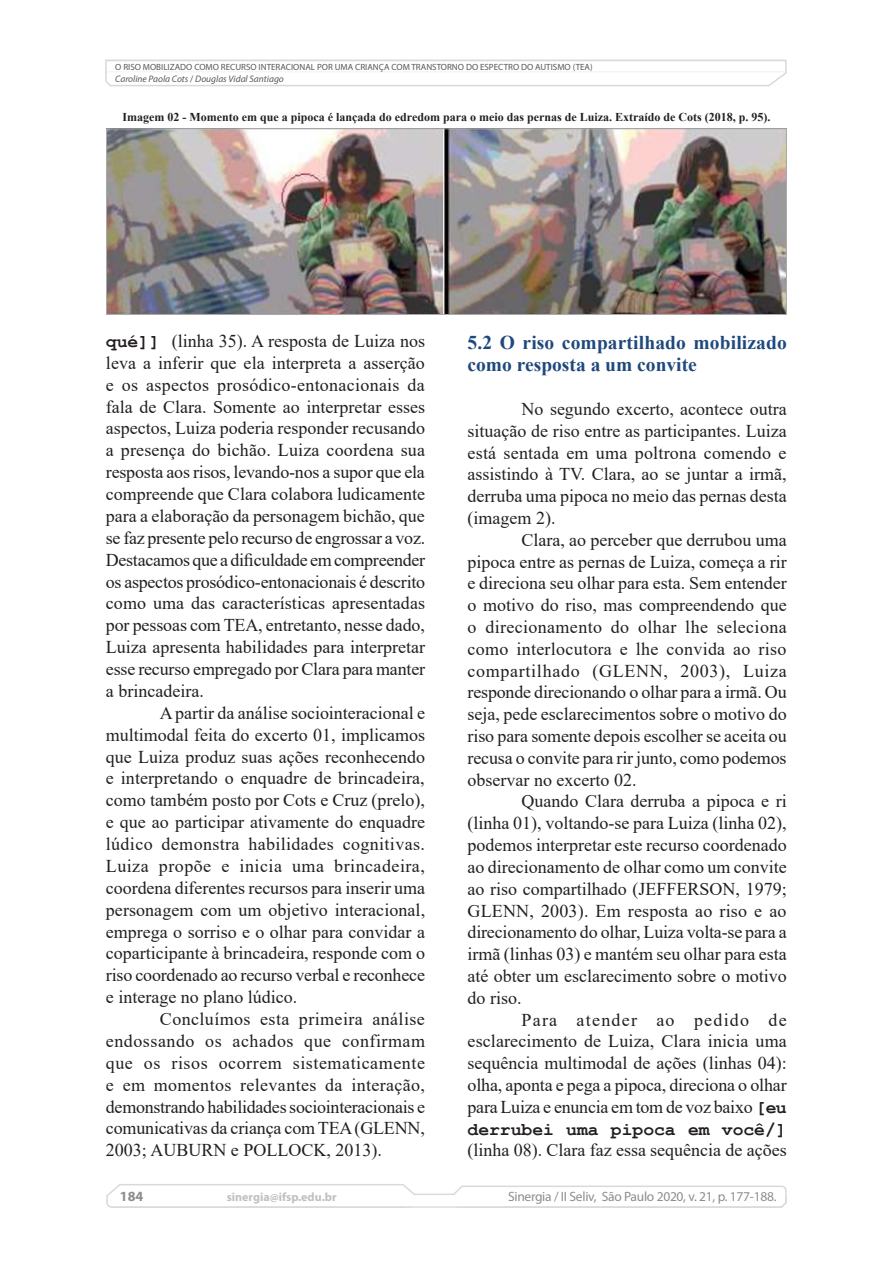
<style>
.page{position:relative;width:893px;height:1263px;background:#fff}
.page>*{position:absolute;margin:0;border:0;box-sizing:border-box;transform-origin:0 0}
.Parágrafo_básico{font:700 19.5px/22.6px "Times New Roman";letter-spacing:.005em;color:#1f497d}
.Parágrafo_básico-2{font:18px/21.9px "Times New Roman";color:#231f20;text-align:justify}
.t1{font:700 14.1px "Myriad Pro";color:#8d8d8d}
.t2{font:13.5px "Myriad Pro";letter-spacing:-.02em;color:#8d8d8d}
.t3{font:700 12px "Times New Roman";color:#231f20}
.t4{font:700 12px "Myriad Pro";color:#c0c0c0}
.t5{font:italic 9.45px "Myriad Pro";color:#57585a}
.t6{font:9px "Myriad Pro";color:#57585a}
.s1{font-style:normal}
.s2{font-family:"Courier New";font-weight:700}
</style>
<div class="page">
<svg style="left:106px;top:1184px;width:681px;height:24px"></svg>
<div style="left:405px;top:1195px;width:60px;height:11px;background:#fff"></div>
<svg style="left:105px;top:59px;width:682px;height:28px"></svg>
<img style="left:108px;top:131px;width:677px;height:182px">
<div style="left:106px;top:129px;width:681px;height:186px;border:1px solid #a8a9ad"></div>
<p class="t6" style="left:115px;top:61px;width:479px">O RISO MOBILIZADO COMO RECURSO INTERACIONAL POR UMA CRIANÇA COM TRANSTORNO DO ESPECTRO DO AUTISMO (TEA)</p>
<p class="t5" style="left:115px;top:73px;width:170px">Caroline Paola Cots <span class="s1">/</span> Douglas Vidal Santiago</p>
<p class="t3" style="left:123px;top:108px;width:649px">Imagem 02 - Momento em que a pipoca é lançada do edredom para o meio das pernas de Luiza. Extraído de Cots (2018, p. 95).</p>
<p class="Parágrafo_básico-2" style="left:106px;top:329px;width:321px"><span class="s2">qué]]</span> (linha 35). A resposta de Luiza nos leva a inferir que ela interpreta a asserção e os aspectos prosódico-entonacionais da fala de Clara. Somente ao interpretar esses aspectos, Luiza poderia responder recusando a presença do bichão. Luiza coordena sua resposta aos risos, levando-nos a supor que ela compreende que Clara colabora ludicamente para a elaboração da personagem bichão, que se faz presente pelo recurso de engrossar a voz.<br>Destacamos que a dificuldade em compreender os aspectos prosódico-entonacionais é descrito como uma das características apresentadas por pessoas com TEA, entretanto, nesse dado, Luiza apresenta habilidades para interpretar esse recurso empregado por Clara para manter a brincadeira.</p>
<p class="Parágrafo_básico-2" style="left:106px;top:701px;width:321px;text-indent:54px">A partir da análise sociointeracional e multimodal feita do excerto 01, implicamos que Luiza produz suas ações reconhecendo e interpretando o enquadre de brincadeira, como também posto por Cots e Cruz (prelo), e que ao participar ativamente do enquadre lúdico demonstra habilidades cognitivas.<br>Luiza propõe e inicia uma brincadeira, coordena diferentes recursos para inserir uma personagem com um objetivo interacional, emprega o sorriso e o olhar para convidar a coparticipante à brincadeira, responde com o riso coordenado ao recurso verbal e reconhece e interage no plano lúdico.</p>
<p class="Parágrafo_básico-2" style="left:106px;top:1007px;width:321px;text-indent:54px">Concluímos esta primeira análise endossando os achados que confirmam que os risos ocorrem sistematicamente e em momentos relevantes da interação, demonstrando habilidades sociointeracionais e comunicativas da criança com TEA (GLENN, 2003; AUBURN e POLLOCK, 2013).</p>
<p class="Parágrafo_básico" style="left:468px;top:330px;width:321px">5.2 O riso compartilhado mobilizado como resposta a um convite</p>
<p class="Parágrafo_básico-2" style="left:468px;top:398px;width:321px;text-indent:54px">No segundo excerto, acontece outra situação de riso entre as participantes. Luiza está sentada em uma poltrona comendo e assistindo à TV. Clara, ao se juntar a irmã, derruba uma pipoca no meio das pernas desta (imagem 2).</p>
<p class="Parágrafo_básico-2" style="left:468px;top:528px;width:321px;text-indent:54px">Clara, ao perceber que derrubou uma pipoca entre as pernas de Luiza, começa a rir e direciona seu olhar para esta. Sem entender o motivo do riso, mas compreendendo que o direcionamento do olhar lhe seleciona como interlocutora e lhe convida ao riso compartilhado (GLENN, 2003), Luiza responde direcionando o olhar para a irmã. Ou seja, pede esclarecimentos sobre o motivo do riso para somente depois escolher se aceita ou recusa o convite para rir junto, como podemos observar no excerto 02.</p>
<p class="Parágrafo_básico-2" style="left:468px;top:790px;width:321px;text-indent:54px">Quando Clara derruba a pipoca e ri (linha 01), voltando-se para Luiza (linha 02), podemos interpretar este recurso coordenado ao direcionamento de olhar como um convite ao riso compartilhado (JEFFERSON, 1979; GLENN, 2003). Em resposta ao riso e ao direcionamento do olhar, Luiza volta-se para a irmã (linhas 03) e mantém seu olhar para esta até obter um esclarecimento sobre o motivo do riso.</p>
<p class="Parágrafo_básico-2" style="left:468px;top:1008px;width:321px;text-indent:54px">Para atender ao pedido de esclarecimento de Luiza, Clara inicia uma sequência multimodal de ações (linhas 04): olha, aponta e pega a pipoca, direciona o olhar para Luiza e enuncia em tom de voz baixo <span class="s2">[eu derrubei uma pipoca em você/] </span>(linha 08). Clara faz essa sequência de ações</p>
<p class="t1" style="left:120px;top:1187px;width:25px">184</p>
<p class="t4" style="left:227px;top:1189px;width:111px">sinergia@ifsp.edu.br</p>
<p class="t2" style="left:508px;top:1188px;width:270px">Sinergia / II Seliv, São Paulo 2020, v. 21, p. 177-188.</p>
</div>
